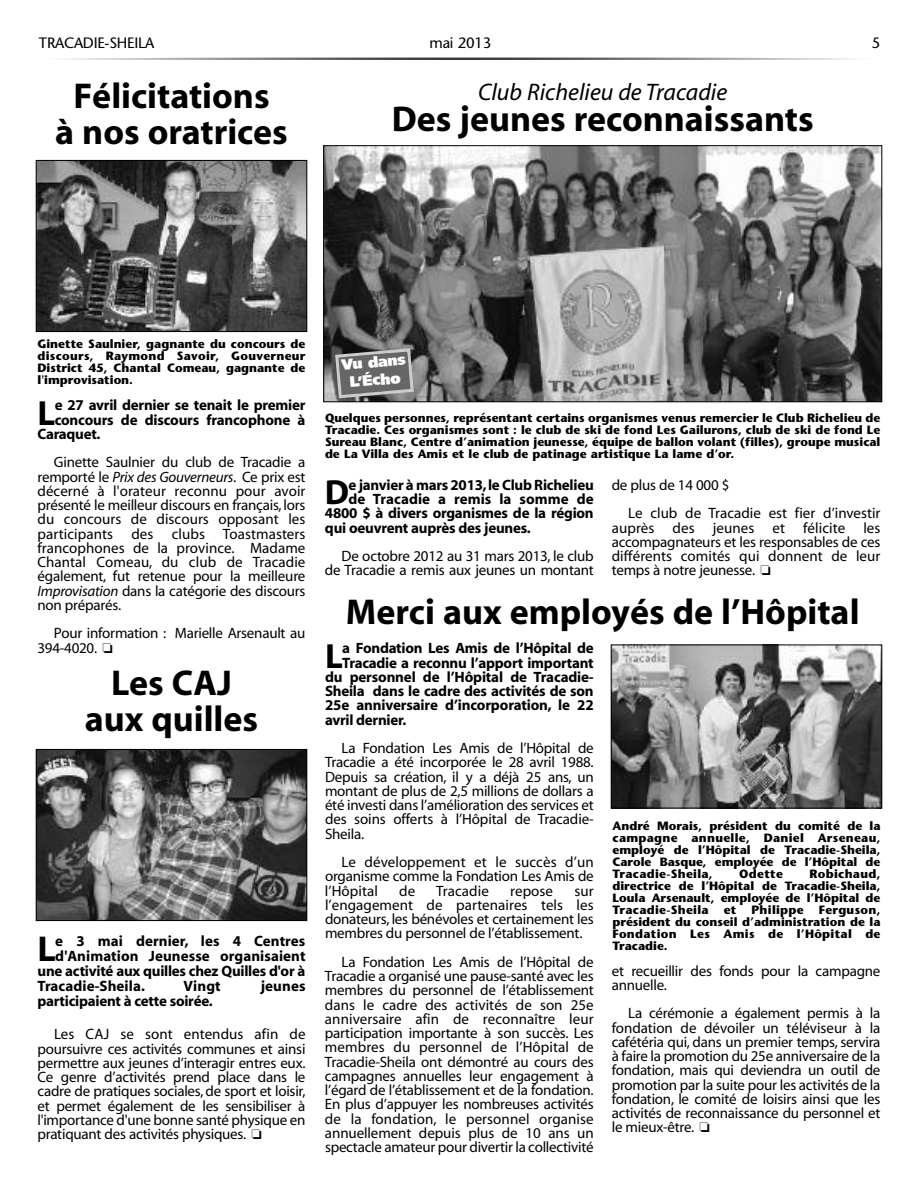
<style>
.page{position:relative;width:918px;height:1188px;background:#fff}
.page>*{position:absolute;margin:0;border:0;box-sizing:border-box;transform-origin:0 0}
.t1{font:700 36.15px "Myriad";color:#000}
.t2{font:700 36px/36px "Myriad";color:#000;text-align:center}
.t3{font:700 35.1px "Myriad";color:#000}
.t4{font:italic 24px "Myriad";color:#000}
.t5{font:15px/14.2px "Myriad";letter-spacing:-.015em;color:#000;text-align:justify}
.t6{font:700 15px "Myriad";letter-spacing:-.015em;color:#000}
.t7{font:700 15px "Myriad";letter-spacing:.005em;color:#000}
.t8{font:15px "Stone Sans";letter-spacing:-.015em;color:#000}
.t9{font:900 15px/18px "Frutiger";color:#fff;text-align:center}
.t10{font:15px "Myriad";letter-spacing:.005em;color:#000}
.t11{font:700 12px/12px "Stone Sans";color:#000;text-align:justify}
.t12{font:700 12px "Stone Sans";letter-spacing:.025em;color:#000}
.s1{font-style:italic}
</style>
<div class="page">
<svg style="left:63px;top:58px;width:793px;height:1px"></svg>
<img style="left:613px;top:647px;width:267px;height:159px">
<div style="left:611px;top:645px;width:271px;height:163px;border:1px solid #000"></div>
<img style="left:326px;top:147px;width:554px;height:253px">
<div style="left:324px;top:145px;width:558px;height:257px;border:1px solid #000"></div>
<svg style="left:334px;top:347px;width:81px;height:53px;background:#717171"></svg>
<img style="left:38px;top:162px;width:267px;height:168px">
<div style="left:36px;top:160px;width:271px;height:172px;border:1px solid #000"></div>
<img style="left:38px;top:751px;width:267px;height:168px">
<div style="left:36px;top:749px;width:271px;height:172px;border:1px solid #000"></div>
<p class="t8" style="left:39px;top:37px;width:117px">TRACADIE-SHEILA</p>
<p class="t8" style="left:430px;top:37px;width:63px">mai 2013</p>
<p class="t8" style="left:872px;top:37px;width:10px">5</p>
<h2 class="t2" style="left:55px;top:81px;width:234px">Félicitations<br>à nos oratrices</h2>
<h3 class="t4" style="left:478px;top:82px;width:251px">Club Richelieu de Tracadie</h3>
<h2 class="t2" style="left:392px;top:104px;width:424px">Des jeunes reconnaissants</h2>
<p class="t11" style="left:38px;top:339px;width:270px">Ginette Saulnier, gagnante du concours de discours, Raymond Savoir, Gouverneur District 45, Chantal Comeau, gagnante de l'improvisation.</p>
<h3 class="t3" style="left:38px;top:400px;width:19px">L</h3>
<p class="t6" style="left:55px;top:400px;width:252px">e 27 avril dernier se tenait le premier</p>
<p class="t6" style="left:55px;top:414px;width:252px">concours de discours francophone à</p>
<p class="t6" style="left:37px;top:428px;width:65px">Caraquet.</p>
<p class="t5" style="left:37px;top:457px;width:270px;text-indent:17px">Ginette Saulnier du club de Tracadie a remporté le <span class="s1">Prix des Gouverneurs</span>. Ce prix est décerné à l'orateur reconnu pour avoir présenté le meilleur discours en français, lors du concours de discours opposant les participants des clubs Toastmasters francophones de la province. Madame Chantal Comeau, du club de Tracadie également, fut retenue pour la meilleure <span class="s1">Improvisation</span> dans la catégorie des discours non préparés.</p>
<p class="t5" style="left:37px;top:628px;width:270px;text-indent:16px">Pour information : Marielle Arsenault au<br>394-4020. □</p>
<h2 class="t2" style="left:85px;top:668px;width:175px">Les CAJ aux quilles</h2>
<h1 class="t1" style="left:38px;top:935px;width:20px">L</h1>
<p class="t7" style="left:55px;top:935px;width:252px">e 3 mai dernier, les 4 Centres</p>
<p class="t7" style="left:55px;top:950px;width:252px">d'Animation Jeunesse organisaient</p>
<p class="t6" style="left:38px;top:965px;width:270px">une activité aux quilles chez Quilles d'or à</p>
<p class="t7" style="left:38px;top:980px;width:109px">Tracadie-Sheila.</p>
<p class="t6" style="left:184px;top:980px;width:39px">Vingt</p>
<p class="t6" style="left:261px;top:980px;width:46px">jeunes</p>
<p class="t6" style="left:38px;top:995px;width:177px">participaient à cette soirée.</p>
<p class="t5" style="left:38px;top:1029px;width:270px;text-indent:17px">Les CAJ se sont entendus afin de poursuivre ces activités communes et ainsi permettre aux jeunes d’interagir entres eux.<br>Ce genre d’activités prend place dans le cadre de pratiques sociales, de sport et loisir, et permet également de les sensibiliser à l'importance d'une bonne santé physique en pratiquant des activités physiques. □</p>
<p class="t9" style="left:341px;top:357px;width:66px;rotate:-5deg">Vu dans<br>L’Écho</p>
<p class="t11" style="left:325px;top:413px;width:557px">Quelques personnes, représentant certains organismes venus remercier le Club Richelieu de Tracadie. Ces organismes sont : le club de ski de fond Les Gailurons, club de ski de fond Le Sureau Blanc, Centre d’animation jeunesse, équipe de ballon volant (filles), groupe musical de La Villa des Amis et le club de patinage artistique La lame d’or.</p>
<h3 class="t3" style="left:325px;top:479px;width:26px">D</h3>
<p class="t6" style="left:349px;top:479px;width:247px">e janvier à mars 2013,le Club Richelieu</p>
<p class="t7" style="left:349px;top:493px;width:247px">de Tracadie a remis la somme de</p>
<p class="t6" style="left:325px;top:508px;width:270px">4800 $ à divers organismes de la région</p>
<p class="t6" style="left:325px;top:522px;width:207px">qui oeuvrent auprès des jeunes.</p>
<p class="t5" style="left:325px;top:550px;width:270px;text-align:right">De octobre 2012 au 31 mars 2013, le club de Tracadie a remis aux jeunes un montant</p>
<p class="t5" style="left:628px;top:472px;width:254px;line-height:28.5px;text-indent:-17px">de plus de 14 000 $<br>Le club de Tracadie est fier d’investir</p>
<p class="t5" style="left:612px;top:522px;width:270px">auprès des jeunes et félicite les accompagnateurs et les responsables de ces différents comités qui donnent de leur temps à notre jeunesse. □</p>
<h2 class="t2" style="left:346px;top:597px;width:515px">Merci aux employés de l’Hôpital</h2>
<h3 class="t3" style="left:325px;top:643px;width:19px">L</h3>
<p class="t6" style="left:342px;top:643px;width:253px">a Fondation Les Amis de l’Hôpital de</p>
<p class="t6" style="left:342px;top:657px;width:253px">Tracadie a reconnu l’apport important</p>
<p class="t6" style="left:325px;top:671px;width:270px">du personnel de l’Hôpital de Tracadie-</p>
<p class="t6" style="left:325px;top:685px;width:270px">Sheila dans le cadre des activités de son</p>
<p class="t6" style="left:325px;top:700px;width:270px">25e anniversaire d’incorporation, le 22</p>
<p class="t6" style="left:325px;top:714px;width:83px">avril dernier.</p>
<p class="t5" style="left:325px;top:742px;width:270px;text-indent:17px">La Fondation Les Amis de l’Hôpital de Tracadie a été incorporée le 28 avril 1988.<br>Depuis sa création, il y a déjà 25 ans, un montant de plus de 2,5 millions de dollars a été investi dans l’amélioration des services et des soins offerts à l’Hôpital de Tracadie-Sheila.</p>
<p class="t5" style="left:325px;top:856px;width:270px;text-indent:17px">Le développement et le succès d’un organisme comme la Fondation Les Amis de l’Hôpital</p>
<p class="t11" style="left:612px;top:821px;width:270px">André Morais, président du comité de la campagne annuelle, Daniel Arseneau, employé de l’Hôpital de Tracadie-Sheila, Carole Basque, employée de l’Hôpital de Tracadie-Sheila,</p>
<p class="t11" style="left:613px;top:869px;width:270px;text-indent:197px">Robichaud, directrice de l’Hôpital de Tracadie-Sheila, Loula Arsenault, employée de l’Hôpital de Tracadie-Sheila</p>
<p class="t11" style="left:739px;top:869px;width:45px">Odette</p>
<p class="t5" style="left:399px;top:885px;width:18px">de</p>
<p class="t10" style="left:436px;top:885px;width:54px">Tracadie</p>
<p class="t5" style="left:510px;top:885px;width:44px">repose</p>
<p class="t5" style="left:325px;top:885px;width:270px;text-indent:249px">sur l’engagement de partenaires tels les donateurs, les bénévoles et certainement les membres du personnel de l’établissement.</p>
<p class="t5" style="left:325px;top:956px;width:270px;text-indent:17px">La Fondation Les Amis de l’Hôpital de Tracadie a organisé une pause-santé avec les membres du personnel de l’établissement dans le cadre des activités de son 25e anniversaire afin de reconnaître leur participation importante à son succès. Les membres du personnel de l’Hôpital de Tracadie-Sheila ont démontré au cours des campagnes annuelles leur engagement à l’égard de l’établissement et de la fondation.<br>En plus d’appuyer les nombreuses activités de la fondation, le personnel organise annuellement depuis plus de 10 ans un spectacle amateur pour divertir la collectivité</p>
<p class="t5" style="left:612px;top:965px;width:270px">et recueillir des fonds pour la campagne annuelle.</p>
<p class="t11" style="left:724px;top:905px;width:14px">et</p>
<p class="t12" style="left:752px;top:905px;width:54px">Philippe</p>
<p class="t11" style="left:612px;top:905px;width:270px;text-indent:206px">Ferguson, président du conseil d’administration de la Fondation Les Amis de l’Hôpital de Tracadie.</p>
<p class="t5" style="left:612px;top:1008px;width:270px;text-indent:17px">La cérémonie a également permis à la fondation de dévoiler un téléviseur à la cafétéria qui, dans un premier temps, servira à faire la promotion du 25e anniversaire de la fondation, mais qui deviendra un outil de promotion par la suite pour les activités de la fondation, le comité de loisirs ainsi que les activités de reconnaissance du personnel et le mieux-être. □</p>
</div>
